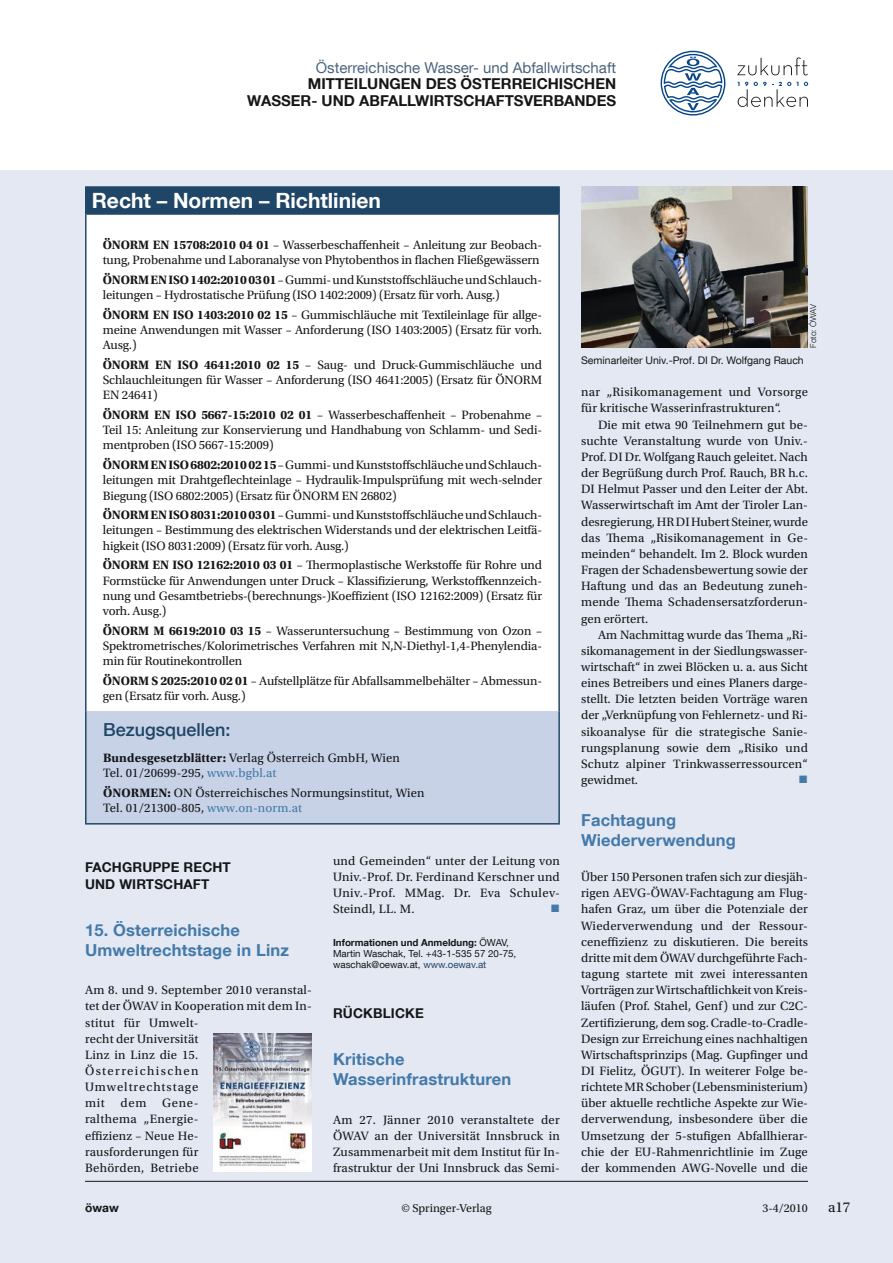
<style>
.page{position:relative;width:893px;height:1263px;background:#fff}
.page>*{position:absolute;margin:0;border:0;box-sizing:border-box;transform-origin:0 0}
.t1{font:700 21px "Helvetica Neue LT Com";color:#fff}
.t2{font:500 18px "Helvetica Neue LT Com";color:#1f4667}
.t3{font:700 16.5px/19.5px "Helvetica Neue LT Com";letter-spacing:.01em;color:#437aaa}
.t4{font:700 15px/16.5px "Helvetica Neue LT Com";color:#141618;text-align:right}
.t5{font:15px "Helvetica Neue LT Com";color:#4b647e}
.t6{font:15px "Utopia Std";color:#141618}
.t7{font:700 13.5px "Helvetica Neue LT Com";letter-spacing:.01em;color:#141618}
.t8{font:12.75px/16.2px "Utopia Std";letter-spacing:-.005em;color:#141618;text-align:justify}
.t9{font:12.75px/16.2px "Utopia Std";letter-spacing:.015em;color:#141618}
.t10{font:12.75px "Wingdings";color:#437aaa}
.t11{font:12px "Utopia Std";color:#141618}
.t12{font:700 12px "Helvetica Neue LT Com";color:#141618}
.t13{font:10.5px "Helvetica Neue LT Com";color:#141618}
.t14{font:9.75px/11.2px "Helvetica Neue LT Com";color:#141618}
.t15{font:300 8.25px "Helvetica Neue LT Com";color:#141618}
.s1{font-weight:700}
.s2{color:#4379a6}
.s3{color:#234868}
</style>
<div class="page">
<div style="left:0;top:170px;width:893px;height:1093px;background:#e4e8f2"></div>
<svg style="left:661px;top:51px;width:65px;height:65px"></svg>
<svg style="left:737px;top:57px;width:71px;height:18px"></svg>
<svg style="left:738px;top:82px;width:70px;height:25px"></svg>
<hr style="left:85px;top:1181px;width:723px;height:1px;background:#141618">
<div style="left:86px;top:187px;width:473px;height:27px;background:#1f4667"></div>
<div style="left:86px;top:214px;width:473px;height:498px;background:#fff"></div>
<div style="left:86px;top:712px;width:473px;height:112px;background:#c7d2e7"></div>
<hr style="left:85px;top:215px;width:2px;height:497px;background:#234868">
<hr style="left:558px;top:215px;width:2px;height:497px;background:#234868">
<hr style="left:85px;top:712px;width:2px;height:111px;background:#234868">
<hr style="left:558px;top:712px;width:2px;height:111px;background:#234868">
<hr style="left:85px;top:823px;width:475px;height:1px;background:#234868">
<hr style="left:85px;top:186px;width:475px;height:2px;background:#234868">
<hr style="left:85px;top:188px;width:2px;height:25px;background:#234868">
<hr style="left:558px;top:188px;width:2px;height:25px;background:#234868">
<hr style="left:85px;top:213px;width:475px;height:2px;background:#234868">
<img style="left:214px;top:1033px;width:98px;height:139px">
<img style="left:581px;top:186px;width:227px;height:162px">
<p class="t5" style="left:316px;top:58px;width:302px">Österreichische Wasser- und Abfallwirtschaft</p>
<p class="t4" style="left:247px;top:75px;width:370px">MITTEILUNGEN DES ÖSTERREICHISCHEN<br>WASSER- UND ABFALLWIRTSCHAFTSVERBANDES</p>
<h1 class="t1" style="left:92px;top:187px;width:291px">Recht – Normen – Richtlinien</h1>
<p class="t8" style="left:103px;top:237px;width:441px;line-height:15.3px"><span class="s1">ÖNORM EN 15708:2010 04 01</span> – Wasserbeschaffenheit – Anleitung zur Beobach&shy;tung, Probenahme und Laboranalyse von Phytobenthos in flachen Fließgewässern</p>
<p class="t8" style="left:103px;top:272px;width:441px;line-height:15.3px"><span class="s1">ÖNORM EN ISO 1402:2010 03 01</span>– Gummi- und Kunststoffschläuche und Schlauch&shy;leitungen – Hydrostatische Prüfung (ISO 1402:2009) (Ersatz für vorh. Ausg.)</p>
<p class="t8" style="left:103px;top:307px;width:441px;line-height:15.3px"><span class="s1">ÖNORM EN ISO 1403:2010 02 15</span> – Gummischläuche mit Textileinlage für allge&shy;meine Anwendungen mit Wasser – Anforderung (ISO 1403:2005) (Ersatz für vorh.<br>Ausg.)</p>
<p class="t8" style="left:103px;top:357px;width:441px;line-height:15.3px"><span class="s1">ÖNORM EN ISO 4641:2010 02 15</span> – Saug- und Druck-Gummischläuche und Schlauchleitungen für Wasser – Anforderung (ISO 4641:2005) (Ersatz für ÖNORM EN 24641)</p>
<p class="t8" style="left:103px;top:407px;width:441px;line-height:15.3px"><span class="s1">ÖNORM EN ISO 5667-15:2010 02 01</span> – Wasserbeschaffenheit – Probenahme – Teil 15: Anleitung zur Konservierung und Handhabung von Schlamm- und Sedi&shy;mentproben (ISO 5667-15:2009)</p>
<p class="t8" style="left:103px;top:457px;width:441px;line-height:15.3px"><span class="s1">ÖNORM EN ISO 6802:2010 02 15</span>– Gummi- und Kunststoffschläuche und Schlauch&shy;leitungen mit Drahtgeflechteinlage – Hydraulik-Impulsprüfung mit wech-selnder Biegung (ISO 6802:2005) (Ersatz für ÖNORM EN 26802)</p>
<p class="t8" style="left:103px;top:507px;width:441px;line-height:15.3px"><span class="s1">ÖNORM EN ISO 8031:2010 03 01</span>– Gummi- und Kunststoffschläuche und Schlauch&shy;leitungen – Bestimmung des elektrischen Widerstands und der elektrischen Leitfä&shy;higkeit (ISO 8031:2009) (Ersatz für vorh. Ausg.)</p>
<p class="t8" style="left:103px;top:558px;width:441px;line-height:15.3px"><span class="s1">ÖNORM EN ISO 12162:2010 03 01</span> – Thermoplastische Werkstoffe für Rohre und Formstücke für Anwendungen unter Druck – Klassifizierung, Werkstoffkennzeich&shy;nung und Gesamtbetriebs-(berechnungs-)Koeffizient (ISO 12162:2009) (Ersatz für vorh. Ausg.)</p>
<p class="t8" style="left:103px;top:623px;width:441px;line-height:15.3px"><span class="s1">ÖNORM M 6619:2010 03 15</span> – Wasseruntersuchung – Bestimmung von Ozon – Spektrometrisches/Kolorimetrisches Verfahren mit N,N-Diethyl-1,4-Phenylendia&shy;min für Routinekontrollen</p>
<p class="t8" style="left:103px;top:673px;width:441px;line-height:15.3px"><span class="s1">ÖNORM S 2025:2010 02 01</span> – Aufstellplätze für Abfallsammelbehälter – Abmessun&shy;gen (Ersatz für vorh. Ausg.)</p>
<h2 class="t2" style="left:103px;top:718px;width:129px">Bezugsquellen:</h2>
<p class="t8" style="left:103px;top:750px;width:298px;line-height:15.3px"><span class="s1">Bundesgesetzblätter:</span> Verlag Österreich GmbH, Wien<br>Tel. 01/20699-295, <span class="s2">www.bgbl.at</span></p>
<p class="t8" style="left:103px;top:785px;width:323px;line-height:15.3px"><span class="s1">ÖNORMEN:</span> ON Österreichisches Normungsinstitut, Wien<br>Tel. 01/21300-805, <span class="s2">www.on-norm.at</span></p>
<p class="t7" style="left:85px;top:859px;width:19px">Fachgruppe</p>
<p class="t7" style="left:184px;top:859px;width:20px">Recht</p>
<p class="t7" style="left:85px;top:875px;width:11px">und</p>
<p class="t7" style="left:119px;top:875px;width:23px">Wirtschaft</p>
<p class="t3" style="left:85px;top:920px;width:205px">15. Österreichische<br>Umweltrechtstage in Linz</p>
<p class="t9" style="left:85px;top:982px;width:228px">Am 8. und 9. September 2010 veranstal&shy;tet der ÖWAV in Kooperation mit dem In&shy;stitut für Umwelt-<br>recht der Universität<br>Linz in Linz die 15.<br>Österreichischen<br>Umweltrechtstage<br>mit dem Gene-<br>ralthema „Energie-<br>effizienz – Neue He-<br>rausforderungen für<br>Behörden, Betriebe</p>
<p class="t8" style="left:333px;top:853px;width:228px">und Gemeinden“ unter der Leitung von Univ.-Prof. Dr. Ferdinand Kerschner und Univ.-Prof. MMag. Dr. Eva Schulev-Steindl, LL. M.</p>
<p class="t10" style="left:550px;top:902px;width:11px">■</p>
<p class="t14" style="left:333px;top:936px;width:185px"><span class="s1">Informationen und Anmeldung:</span> ÖWAV,<br>Martin Waschak, Tel. +43-1-535 57 20-75, waschak@oewav.at, <span class="s3">www.oewav.at</span></p>
<p class="t7" style="left:333px;top:1004px;width:30px">Rückblicke</p>
<p class="t3" style="left:333px;top:1049px;width:180px">Kritische<br>Wasserinfrastrukturen</p>
<p class="t8" style="left:333px;top:1111px;width:228px">Am 27. Jänner 2010 veranstaltete der ÖWAV an der Universität Innsbruck in Zusammenarbeit mit dem Institut für In&shy;frastruktur der Uni Innsbruck das Semi-</p>
<p class="t15" style="left:808px;top:348px;width:45px;rotate:-90deg">Foto: ÖWAV</p>
<p class="t13" style="left:581px;top:354px;width:224px">Seminarleiter Univ.-Prof. DI Dr. Wolfgang Rauch</p>
<p class="t9" style="left:581px;top:384px;width:228px">nar „Risikomanagement und Vorsorge für kritische Wasserinfrastrukturen“.</p>
<p class="t8" style="left:581px;top:417px;width:228px;text-indent:17px">Die mit etwa 90 Teilnehmern gut be&shy;suchte Veranstaltung wurde von Univ.- Prof. DI Dr. Wolfgang Rauch geleitet. Nach der Begrüßung durch Prof. Rauch, BR h.c.<br>DI Helmut Passer und den Leiter der Abt.<br>Wasserwirtschaft im Amt der Tiroler Lan&shy;desregierung, HR DI Hubert Steiner, wurde das Thema „Risikomanagement in Ge&shy;meinden“ behandelt. Im 2. Block wurden Fragen der Schadensbewertung sowie der Haftung und das an Bedeutung zuneh&shy;mende Thema Schadensersatzforderun&shy;gen erörtert.</p>
<p class="t8" style="left:581px;top:627px;width:228px;text-indent:17px">Am Nachmittag wurde das Thema „Ri&shy;sikomanagement in der Siedlungswasser&shy;wirtschaft“ in zwei Blöcken u. a. aus Sicht eines Betreibers und eines Planers darge&shy;stellt. Die letzten beiden Vorträge waren der „Verknüpfung von Fehlernetz- und Ri&shy;sikoanalyse für die strategische Sanie&shy;rungsplanung sowie dem „Risiko und Schutz alpiner Trinkwasserressourcen“ gewidmet.</p>
<p class="t10" style="left:798px;top:773px;width:11px">■</p>
<p class="t3" style="left:581px;top:810px;width:156px">Fachtagung<br>Wiederverwendung</p>
<p class="t8" style="left:581px;top:869px;width:228px">Über 150 Personen trafen sich zur diesjäh&shy;rigen AEVG-ÖWAV-Fachtagung am Flug&shy;hafen Graz, um über die Potenziale der Wiederverwendung und der Ressour&shy;ceneffizienz zu diskutieren. Die bereits dritte mit dem ÖWAV durchgeführte Fach&shy;tagung startete mit zwei interessanten Vorträgen zur Wirtschaftlichkeit von Kreis&shy;läufen (Prof. Stahel, Genf) und zur C2C-Zertifizierung, dem sog. Cradle-to-Cradle-Design zur Erreichung eines nachhaltigen Wirtschaftsprinzips (Mag. Gupfinger und DI Fielitz, ÖGUT). In weiterer Folge be&shy;richtete MR Schober (Lebensministerium) über aktuelle rechtliche Aspekte zur Wie&shy;derverwendung, insbesondere über die Umsetzung der 5-stufigen Abfallhierar&shy;chie der EU-Rahmenrichtlinie im Zuge der kommenden AWG-Novelle und die</p>
<p class="t12" style="left:85px;top:1200px;width:35px">öwaw</p>
<p class="t11" style="left:401px;top:1201px;width:92px">© Springer-Verlag</p>
<p class="t11" style="left:762px;top:1201px;width:47px">3-4/2010</p>
<p class="t6" style="left:828px;top:1199px;width:24px">a17</p>
</div>
